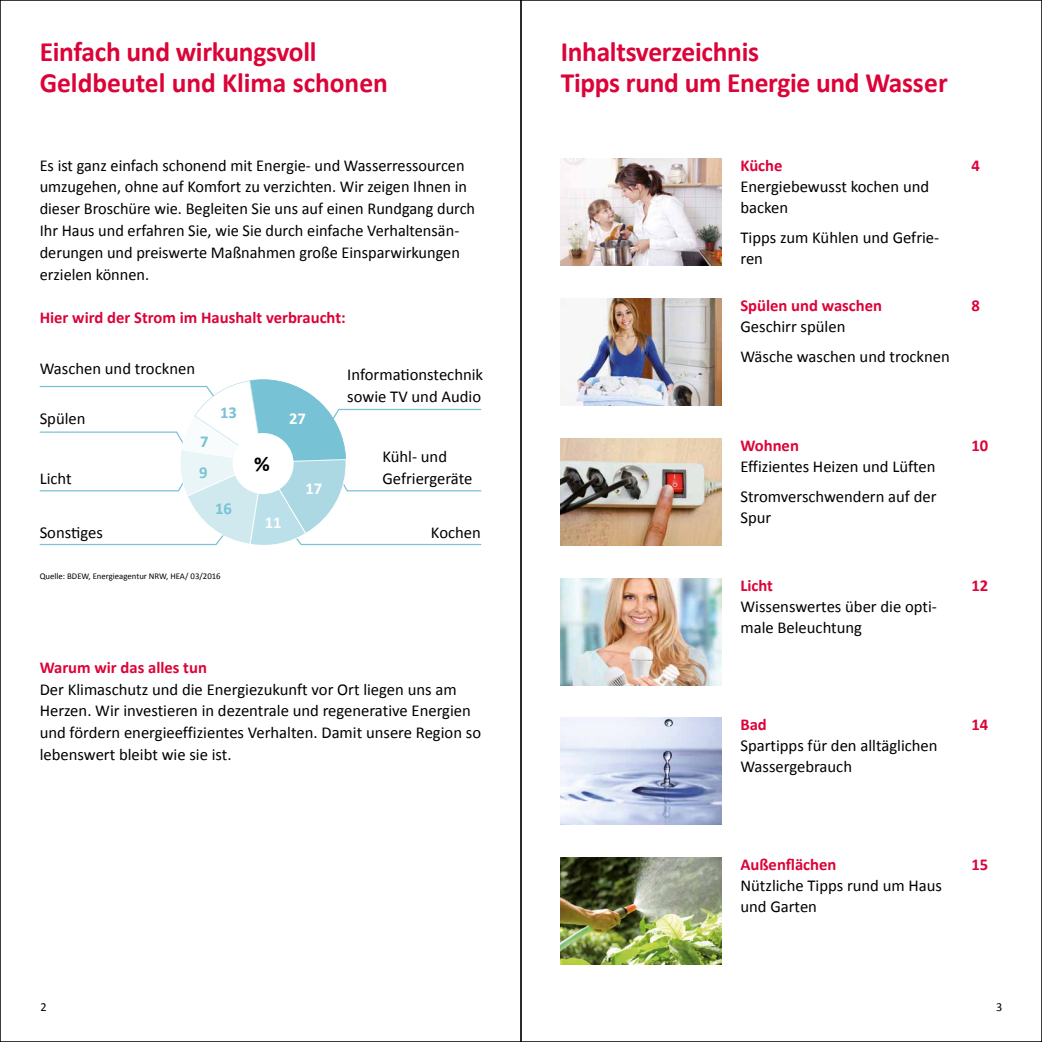
<style>
.page{position:relative;width:1042px;height:1042px;background:#fff}
.page>*{position:absolute;margin:0;border:0;box-sizing:border-box;transform-origin:0 0}
.t1{font:700 28px/31.5px "Calibri";letter-spacing:-.01em;color:#dc0338}
.t2{font:700 21.53px "Calibri";color:#000}
.t3{font:16.62px/21.9px "Calibri";color:#000}
.t4{font:700 16.62px "Calibri";color:#dc0338}
.t5{font:700 16.62px "Calibri";color:#fff}
.t6{font:700 16.62px "Calibri";color:#77c2d4}
.t7{font:12.25px "Calibri";color:#000}
.t8{font:8.75px "Calibri";color:#000}
</style>
<div class="page">
<img style="left:561px;top:438px;width:161px;height:107px">
<img style="left:561px;top:578px;width:161px;height:107px">
<img style="left:561px;top:718px;width:161px;height:107px">
<img style="left:561px;top:858px;width:161px;height:106px">
<img style="left:569px;top:299px;width:153px;height:106px">
<img style="left:561px;top:159px;width:161px;height:106px">
<svg style="left:39px;top:379px;width:443px;height:167px"></svg>
<div style="left:233px;top:433px;width:61px;height:61px;background:#fff;border-radius:50%"></div>
<h1 class="t1" style="left:40px;top:36px;width:350px">Einfach und wirkungsvoll<br>Geldbeutel und Klima schonen</h1>
<h1 class="t1" style="left:561px;top:36px;width:388px">Inhaltsverzeichnis<br>Tipps rund um Energie und Wasser</h1>
<p class="t3" style="left:40px;top:154px;width:437px">Es ist ganz einfach schonend mit Energie- und Wasserressourcen umzugehen, ohne auf Komfort zu verzichten. Wir zeigen Ihnen in dieser Broschüre wie. Begleiten Sie uns auf einen Rundgang durch Ihr Haus und erfahren Sie, wie Sie durch einfache Verhaltensän&shy;derungen und preiswerte Maßnahmen große Einsparwirkungen erzielen können.</p>
<p class="t4" style="left:40px;top:307px;width:307px">Hier wird der Strom im Haushalt verbraucht:</p>
<p class="t3" style="left:40px;top:358px;width:157px">Waschen und trocknen</p>
<p class="t3" style="left:40px;top:408px;width:47px">Spülen</p>
<p class="t3" style="left:40px;top:468px;width:33px">Licht</p>
<p class="t3" style="left:40px;top:522px;width:65px">Sonstiges</p>
<p class="t6" style="left:200px;top:430px;width:10px">7</p>
<p class="t6" style="left:199px;top:462px;width:10px">9</p>
<p class="t6" style="left:220px;top:401px;width:18px">13</p>
<p class="t6" style="left:215px;top:498px;width:18px">16</p>
<p class="t8" style="left:40px;top:570px;width:182px">Quelle: BDEW, Energieagentur NRW, HEA/ 03/2016</p>
<p class="t5" style="left:289px;top:408px;width:18px">27</p>
<p class="t2" style="left:254px;top:450px;width:17px">%</p>
<p class="t5" style="left:265px;top:512px;width:18px">11</p>
<p class="t5" style="left:305px;top:478px;width:18px">17</p>
<p class="t3" style="left:347px;top:364px;width:137px">Informationstechnik sowie TV und Audio</p>
<p class="t3" style="left:382px;top:446px;width:92px">Kühl- und<br>Gefriergeräte</p>
<p class="t3" style="left:431px;top:522px;width:51px">Kochen</p>
<p class="t4" style="left:40px;top:656px;width:169px">Warum wir das alles tun</p>
<p class="t3" style="left:40px;top:678px;width:443px">Der Klimaschutz und die Energiezukunft vor Ort liegen uns am Herzen. Wir investieren in dezentrale und regenerative Energien und fördern energieeffizientes Verhalten. Damit unsere Region so lebenswert bleibt wie sie ist.</p>
<p class="t4" style="left:740px;top:155px;width:44px">Küche</p>
<p class="t3" style="left:740px;top:176px;width:190px;line-height:21px">Energiebewusst kochen und backen</p>
<p class="t3" style="left:740px;top:227px;width:200px;line-height:21px">Tipps zum Kühlen und Gefrie&shy;ren</p>
<p class="t4" style="left:740px;top:295px;width:143px">Spülen und waschen</p>
<p class="t3" style="left:740px;top:312px;width:211px;line-height:29.8px">Geschirr spülen<br>Wäsche waschen und trocknen</p>
<p class="t4" style="left:971px;top:155px;width:10px">4</p>
<p class="t4" style="left:971px;top:295px;width:10px">8</p>
<p class="t4" style="left:740px;top:435px;width:60px">Wohnen</p>
<p class="t3" style="left:740px;top:451px;width:198px;line-height:29.8px">Effizientes Heizen und Lüften<br>Stromverschwendern auf der</p>
<p class="t3" style="left:740px;top:506px;width:32px">Spur</p>
<p class="t4" style="left:740px;top:574px;width:34px">Licht</p>
<p class="t3" style="left:740px;top:596px;width:198px;line-height:21px">Wissenswertes über die opti&shy;male Beleuchtung</p>
<p class="t4" style="left:971px;top:435px;width:18px">10</p>
<p class="t4" style="left:971px;top:574px;width:18px">12</p>
<p class="t4" style="left:740px;top:714px;width:28px">Bad</p>
<p class="t3" style="left:740px;top:735px;width:199px;line-height:21px">Spartipps für den alltäglichen<br>Wassergebrauch</p>
<p class="t4" style="left:971px;top:714px;width:18px">14</p>
<p class="t4" style="left:740px;top:854px;width:98px">Außenflächen</p>
<p class="t3" style="left:740px;top:875px;width:203px;line-height:21px">Nützliche Tipps rund um Haus und Garten</p>
<p class="t4" style="left:971px;top:854px;width:18px">15</p>
<p class="t7" style="left:40px;top:999px;width:8px">2</p>
<p class="t7" style="left:996px;top:999px;width:8px">3</p>
</div>
